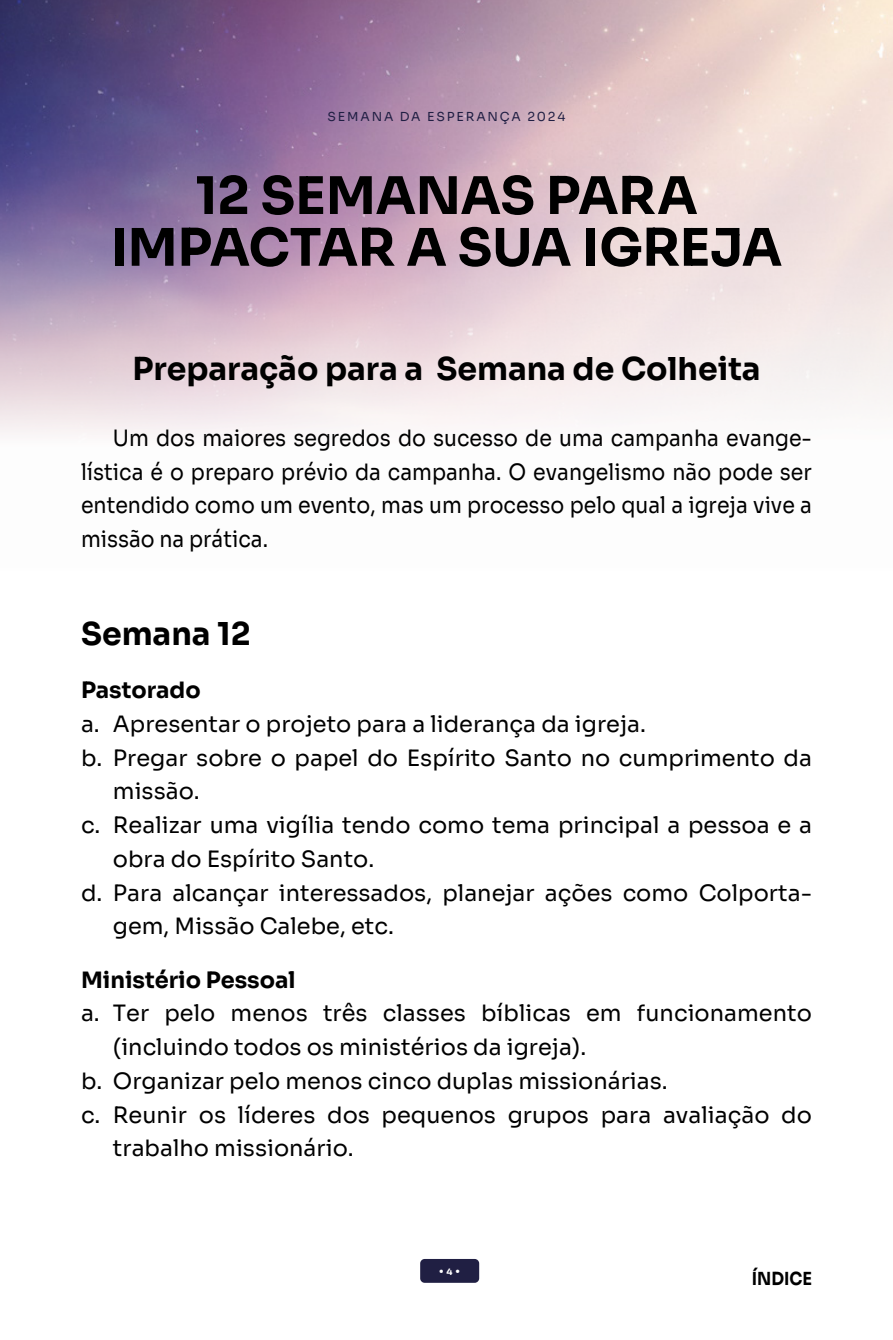
<style>
.page{position:relative;width:893px;height:1340px;background:#fff}
.page>*{position:absolute;margin:0;border:0;box-sizing:border-box;transform-origin:0 0}
.t1{font:700 51.75px/51.8px "Sora";letter-spacing:-.01em;color:#000;text-align:center}
.t2{font:700 31.5px "Sora";color:#000}
.t3{font:22.5px "Sora";color:#000}
.t4{font:22.5px/33.8px "Sora";color:#000;text-align:justify;scale:.91 1}
.t5{font:700 22.5px "Sora";color:#000}
.t6{font:700 18px "Sora";color:#000;scale:.9 1}
.t7{font:600 12.83px "Meno Banner";color:#fff}
.t8{font:12.38px "Sora";letter-spacing:.15em;color:#201f43}
.s1{font-family:"Sora";font-weight:700;font-size:9px}
</style>
<div class="page">
<div style="left:420px;top:1258px;width:59px;height:24px;background:#201f43;border-radius:5px"></div>
<img style="left:0;top:0;width:893px;height:434px">
<p class="t8" style="left:328px;top:106px;width:239px">SEMANA DA ESPERANÇA 2024</p>
<h1 class="t1" style="left:111px;top:165px;width:673px">12 SEMANAS PARA<br>IMPACTAR A SUA IGREJA</h1>
<h2 class="t2" style="left:132px;top:342px;width:630px">Preparação para a Semana de Colheita</h2>
<p class="t4" style="left:81px;top:419px;width:805px;text-indent:32px">Um dos maiores segredos do sucesso de uma campanha evange&shy;lística é o preparo prévio da campanha. O evangelismo não pode ser entendido como um evento, mas um processo pelo qual a igreja vive a missão na prática.</p>
<h2 class="t2" style="left:81px;top:607px;width:171px">Semana 12</h2>
<p class="t5" style="left:81px;top:671px;width:121px">Pastorado</p>
<p class="t3" style="left:81px;top:705px;width:566px">a. Apresentar o projeto para a liderança da igreja.</p>
<p class="t3" style="left:81px;top:739px;width:732px">b. Pregar sobre o papel do Espírito Santo no cumprimento da</p>
<p class="t3" style="left:113px;top:772px;width:88px">missão.</p>
<p class="t3" style="left:81px;top:806px;width:732px">c. Realizar uma vigília tendo como tema principal a pessoa e a</p>
<p class="t3" style="left:113px;top:840px;width:263px">obra do Espírito Santo.</p>
<p class="t3" style="left:81px;top:874px;width:732px">d. Para alcançar interessados, planejar ações como Colporta-</p>
<p class="t3" style="left:113px;top:907px;width:283px">gem, Missão Calebe, etc.</p>
<p class="t5" style="left:81px;top:960px;width:216px">Ministério Pessoal</p>
<p class="t3" style="left:81px;top:994px;width:732px">a. Ter pelo menos três classes bíblicas em funcionamento</p>
<p class="t3" style="left:113px;top:1028px;width:475px">(incluindo todos os ministérios da igreja).</p>
<p class="t3" style="left:81px;top:1062px;width:588px">b. Organizar pelo menos cinco duplas missionárias.</p>
<p class="t3" style="left:81px;top:1096px;width:732px">c. Reunir os líderes dos pequenos grupos para avaliação do</p>
<p class="t3" style="left:113px;top:1129px;width:242px">trabalho missionário.</p>
<p class="t7" style="left:439px;top:1262px;width:23px">• <span class="s1">4</span> •</p>
<p class="t6" style="left:752px;top:1263px;width:68px">ÍNDICE</p>
</div>
